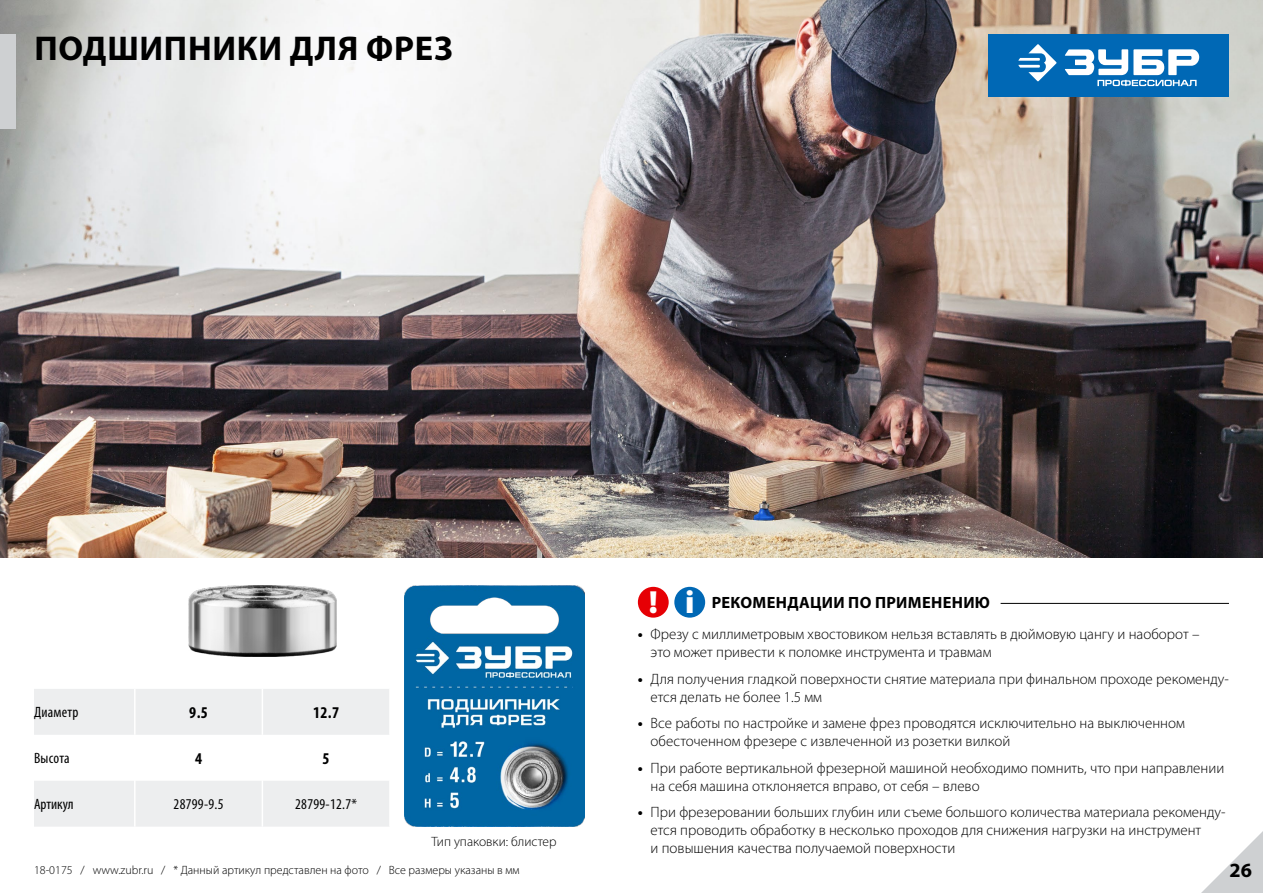
<style>
.page{position:relative;width:1263px;height:893px;background:#fff}
.page>*{position:absolute;margin:0;border:0;box-sizing:border-box;transform-origin:0 0}
.t1{font:700 34.5px "Myriad Pro";letter-spacing:.02em;color:#000}
.t2{font:700 20.25px "Myriad Pro";color:#000}
.t3{font:700 condensed 16.5px "Myriad Pro";color:#000}
.t4{font:700 16.35px "Myriad Pro";letter-spacing:.02em;color:#000}
.t5{font:300 15px/18px "Myriad Pro";color:#000}
.t6{font:condensed 15px "Myriad Pro";letter-spacing:.02em;color:#000}
.t7{font:condensed 15px "Myriad Pro";color:#000}
.t8{font:300 13.5px "Myriad Pro";color:#000}
.t9{font:300 12px "Myriad Pro";color:#000}
.s1{font-weight:900;font-size:32.1px;color:#fff}
.s2{font-weight:700}
</style>
<div class="page">
<img style="left:0;top:0;width:1263px;height:557px">
<img style="left:404px;top:585px;width:180px;height:242px">
<div style="left:989px;top:34px;width:240px;height:62px;background:#0068b5"></div>
<svg style="left:1018px;top:44px;width:39px;height:37px"></svg>
<svg style="left:1065px;top:49px;width:134px;height:37px"></svg>
<svg style="left:1201px;top:831px;width:62px;height:62px"></svg>
<div style="left:34px;top:689px;width:355px;height:46px;background:#edeeef"></div>
<div style="left:34px;top:781px;width:355px;height:46px;background:#edeeef"></div>
<hr style="left:134px;top:689px;width:2px;height:46px;background:#fff">
<hr style="left:262px;top:689px;width:1px;height:46px;background:#fff">
<hr style="left:134px;top:781px;width:2px;height:46px;background:#fff">
<hr style="left:262px;top:781px;width:1px;height:46px;background:#fff">
<hr style="left:1000px;top:603px;width:229px;height:1px;background:#000">
<div style="left:638px;top:587px;width:31px;height:31px;background:#e60005;border-radius:50%"></div>
<div style="left:674px;top:587px;width:31px;height:31px;background:#0068b5;border-radius:50%"></div>
<img style="left:188px;top:585px;width:149px;height:72px">
<div style="left:0;top:34px;width:16px;height:95px;background:#ced0d2"></div>
<h1 class="t1" style="left:34px;top:26px;width:420px">ПОДШИПНИКИ ДЛЯ ФРЕЗ</h1>
<p class="t6" style="left:34px;top:703px;width:46px">Диаметр</p>
<p class="t3" style="left:189px;top:702px;width:20px">9.5</p>
<p class="t3" style="left:313px;top:702px;width:27px">12.7</p>
<p class="t6" style="left:34px;top:749px;width:37px">Высота</p>
<p class="t3" style="left:195px;top:748px;width:9px">4</p>
<p class="t3" style="left:323px;top:748px;width:9px">5</p>
<p class="t7" style="left:34px;top:795px;width:41px">Артикул</p>
<p class="t6" style="left:174px;top:795px;width:51px">28799-9.5</p>
<p class="t6" style="left:295px;top:795px;width:63px">28799-12.7*</p>
<p class="t8" style="left:431px;top:833px;width:127px">Тип упаковки: блистер</p>
<p class="t9" style="left:34px;top:862px;width:487px">18-0175 / www.zubr.ru / * Данный артикул представлен на фото / Все размеры указаны в мм</p>
<p class="t4" style="left:649px;top:592px;width:343px"><span class="s1">! i</span> РЕКОМЕНДАЦИИ ПО ПРИМЕНЕНИЮ</p>
<p class="t5" style="left:651px;top:625px;width:550px;text-indent:-13px"><span class="s2">•</span> Фрезу с миллиметровым хвостовиком нельзя вставлять в дюймовую цангу и наоборот – это может привести к поломке инструмента и травмам</p>
<p class="t5" style="left:651px;top:669px;width:580px;text-indent:-13px"><span class="s2">•</span> Для получения гладкой поверхности снятие материала при финальном проходе рекоменду&shy;ется делать не более 1.5 мм</p>
<p class="t5" style="left:651px;top:714px;width:536px;text-indent:-13px"><span class="s2">•</span> Все работы по настройке и замене фрез проводятся исключительно на выключенном обесточенном фрезере с извлеченной из розетки вилкой</p>
<p class="t5" style="left:651px;top:758px;width:575px;text-indent:-13px"><span class="s2">•</span> При работе вертикальной фрезерной машиной необходимо помнить, что при направлении на себя машина отклоняется вправо, от себя – влево</p>
<p class="t5" style="left:651px;top:803px;width:576px;text-indent:-13px"><span class="s2">•</span> При фрезеровании больших глубин или съеме большого количества материала рекоменду&shy;ется проводить обработку в несколько проходов для снижения нагрузки на инструмент<br>и повышения качества получаемой поверхности</p>
<h2 class="t2" style="left:1229px;top:857px;width:24px">26</h2>
</div>
